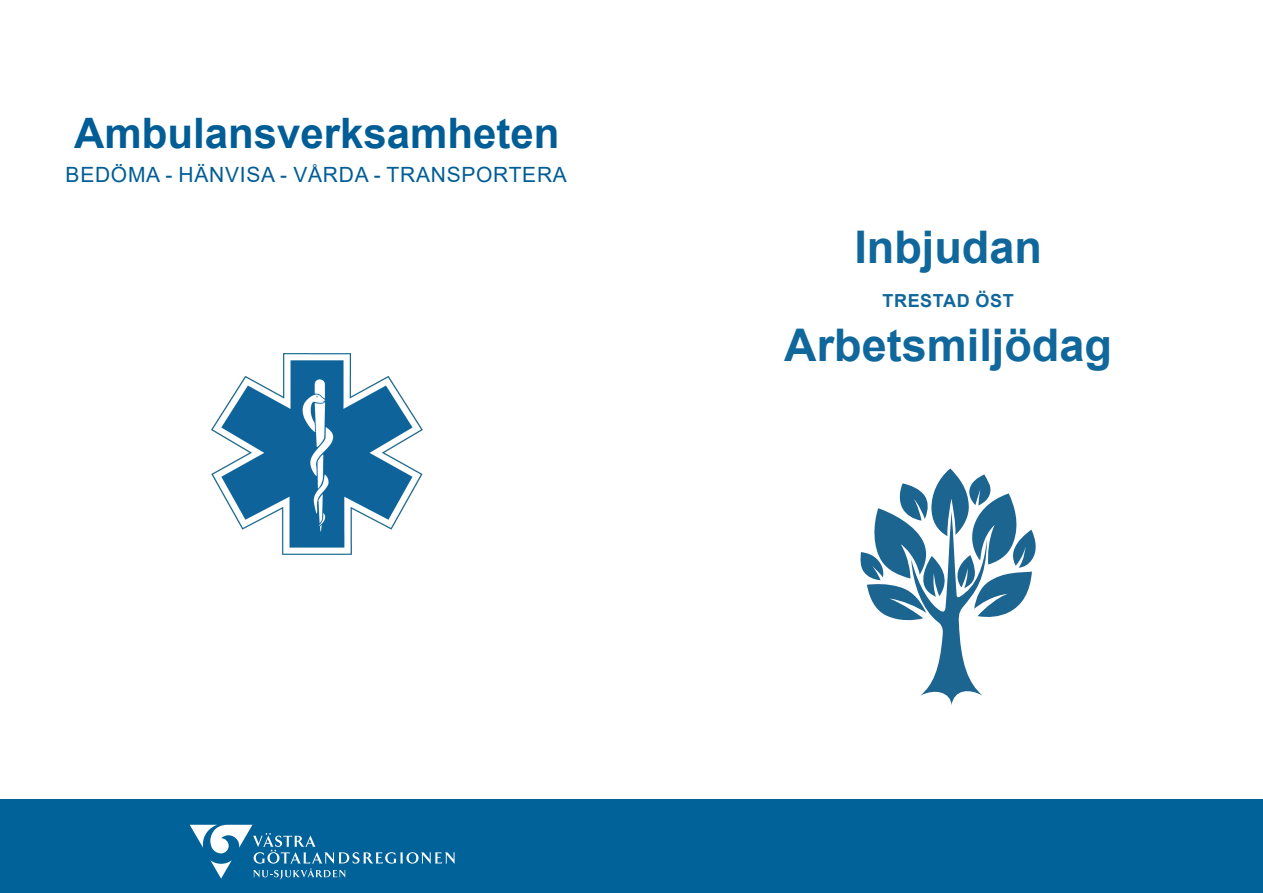
<style>
.page{position:relative;width:1263px;height:893px;background:#fff}
.page>*{position:absolute;margin:0;border:0;box-sizing:border-box;transform-origin:0 0}
.t1{font:700 45px "Arial";color:#10679b}
.t2{font:700 42px "Arial";color:#005d95}
.t3{font:21px "Arial";letter-spacing:.035em;color:#005d95}
.t4{font:700 18px "Arial";letter-spacing:.035em;color:#10679b}
</style>
<div class="page">
<img style="left:211px;top:354px;width:212px;height:201px">
<div style="left:0;top:799px;width:1263px;height:94px;background:#006298"></div>
<svg style="left:860px;top:468px;width:176px;height:237px"></svg>
<svg style="left:190px;top:825px;width:265px;height:54px;background:#2679a7"></svg>
<p class="t2" style="left:74px;top:103px;width:487px">Ambulansverksamheten</p>
<p class="t3" style="left:66px;top:160px;width:503px">BEDÖMA - HÄNVISA - VÅRDA - TRANSPORTERA</p>
<p class="t1" style="left:854px;top:216px;width:189px">Inbjudan</p>
<p class="t4" style="left:882px;top:287px;width:133px">TRESTAD ÖST</p>
<p class="t1" style="left:784px;top:313px;width:329px">Arbetsmiljödag</p>
</div>
